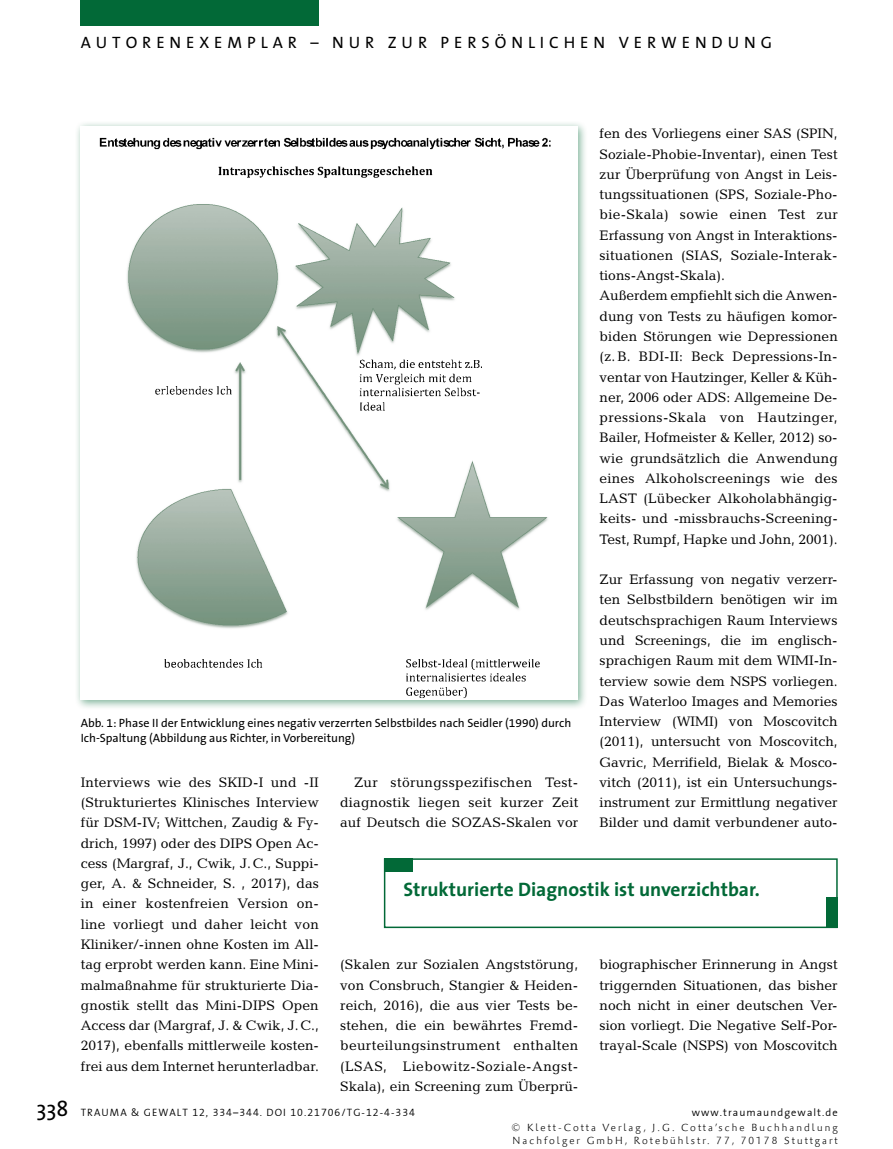
<style>
.page{position:relative;width:893px;height:1149px;background:#fff}
.page>*{position:absolute;margin:0;border:0;box-sizing:border-box;transform-origin:0 0}
.Box_GT_stumpf_Eyecat{font:700 19.5px "The Sans";color:#026937}
.t1{font:16.5px "The Sans";letter-spacing:.3em;color:#000}
.GT{font:13.8px/20.2px "Candida Tu G";letter-spacing:.005em;color:#000;text-align:justify}
.GT_stumpf_LZ_vor{font:13.8px/20.2px "Candida Tu G";color:#000;text-align:justify}
.GT_stumpf{font:13.8px/20.2px "Candida Tu G";letter-spacing:.005em;color:#000}
.Abb_Legende{font:12px/15px "The Sans B5 Plain Tu G";color:#000}
.t2{font:300 10.5px/12.6px "Palatino Sans Com";letter-spacing:.2em;color:#000}
.t3{font:10.5px "Thesis Koesel Tabel Normal";letter-spacing:.1em;color:#000}
.s1{font-family:"The Sans";font-size:21.75px}
</style>
<div class="page">
<div style="left:81px;top:0;width:238px;height:26px;background:#026937"></div>
<div style="left:384px;top:858px;width:29px;height:13px;background:#026937"></div>
<div style="left:384px;top:858px;width:454px;height:69px;border:2px solid #026937"></div>
<div style="left:826px;top:896px;width:11px;height:31px;background:#026937"></div>
<div style="left:75px;top:120px;width:513px;height:590px;background:#026937;opacity:.5"></div>
<img style="left:81px;top:126px;width:496px;height:573px">
<p class="t1" style="left:81px;top:29px;width:693px">AUTORENEXEMPLAR – NUR ZUR PERSÖNLICHEN VERWENDUNG</p>
<p class="GT" style="left:600px;top:123px;width:240px">fen des Vorliegens einer SAS (SPIN, Soziale-Phobie-Inventar), einen Test zur Überprüfung von Angst in Leis&shy;tungssituationen (SPS, Soziale-Pho&shy;bie-Skala) sowie einen Test zur Erfassung von Angst in Interaktions&shy;situationen (SIAS, Soziale-Interak&shy;tions-Angst-Skala).</p>
<p class="GT_stumpf" style="left:600px;top:285px;width:240px">Außerdem empfiehlt sich die Anwen&shy;dung von Tests zu häufigen komor&shy;biden Störungen wie Depressionen (z.B. BDI-II: Beck Depressions-In&shy;ventar von Hautzinger, Keller &amp; Küh&shy;ner, 2006 oder ADS: Allgemeine De&shy;pressions-Skala von Hautzinger, Bailer, Hofmeister &amp; Keller, 2012) so&shy;wie grundsätzlich die Anwendung eines Alkoholscreenings wie des LAST (Lübecker Alkoholabhängig&shy;keits- und -missbrauchs-Screening-Test, Rumpf, Hapke und John, 2001).</p>
<p class="GT_stumpf_LZ_vor" style="left:600px;top:569px;width:240px">Zur Erfassung von negativ verzerr&shy;ten Selbstbildern benötigen wir im deutschsprachigen Raum Interviews und Screenings, die im englisch&shy;sprachigen Raum mit dem WIMI-In&shy;terview sowie dem NSPS vorliegen.<br>Das Waterloo Images and Memories Interview (WIMI) von Moscovitch (2011), untersucht von Moscovitch, Gavric, Merrifield, Bielak &amp; Mosco&shy;vitch (2011), ist ein Untersuchungs&shy;instrument zur Ermittlung negativer Bilder und damit verbundener auto-</p>
<p class="Abb_Legende" style="left:81px;top:716px;width:492px">Abb. 1: Phase II der Entwicklung eines negativ verzerrten Selbstbildes nach Seidler (1990) durch<br>Ich-Spaltung (Abbildung aus Richter, in Vorbereitung)</p>
<p class="GT" style="left:81px;top:771px;width:240px">Interviews wie des SKID-I und -II (Strukturiertes Klinisches Interview für DSM-IV; Wittchen, Zaudig &amp; Fy&shy;drich, 1997) oder des DIPS Open Ac&shy;cess (Margraf, J., Cwik, J.C., Suppi&shy;ger, A. &amp; Schneider, S. , 2017), das in einer kostenfreien Version on&shy;line vorliegt und daher leicht von Kliniker/-innen ohne Kosten im All&shy;tag erprobt werden kann. Eine Mini&shy;malmaßnahme für strukturierte Dia&shy;gnostik stellt das Mini-DIPS Open Access dar (Margraf, J. &amp; Cwik, J.C., 2017), ebenfalls mittlerweile kosten&shy;frei aus dem Internet herunterladbar.</p>
<p class="GT" style="left:340px;top:771px;width:240px;text-indent:14px">Zur störungsspezifischen Test&shy;diagnostik liegen seit kurzer Zeit auf Deutsch die SOZAS-Skalen vor</p>
<p class="Box_GT_stumpf_Eyecat" style="left:403px;top:872px;width:358px">Strukturierte Diagnostik ist unverzichtbar.</p>
<p class="GT" style="left:340px;top:954px;width:240px;text-align:left">(Skalen zur Sozialen Angststörung, von Consbruch, Stangier &amp; Heiden&shy;reich, 2016), die aus vier Tests be&shy;stehen, die ein bewährtes Fremd&shy;beurteilungsinstrument enthalten (LSAS, Liebowitz-Soziale-Angst-Skala), ein Screening zum Überprü-</p>
<p class="GT_stumpf_LZ_vor" style="left:600px;top:954px;width:240px">biographischer Erinnerung in Angst triggernden Situationen, das bisher noch nicht in einer deutschen Ver&shy;sion vorliegt. Die Negative Self-Por&shy;trayal-Scale (NSPS) von Moscovitch</p>
<p class="t3" style="left:36px;top:1106px;width:380px"><span class="s1">338</span> TRAUMA &amp; GEWALT 12, 334–344. DOI 10.21706/TG-12-4-334</p>
<p class="t3" style="left:692px;top:1106px;width:148px">www.traumaundgewalt.de</p>
<p class="t2" style="left:511px;top:1120px;width:328px">© Klett-Cotta Verlag, J.G. Cotta’sche Buchhandlung<br>Nachfolger GmbH, Rotebühlstr. 77, 70178 Stuttgart</p>
</div>
